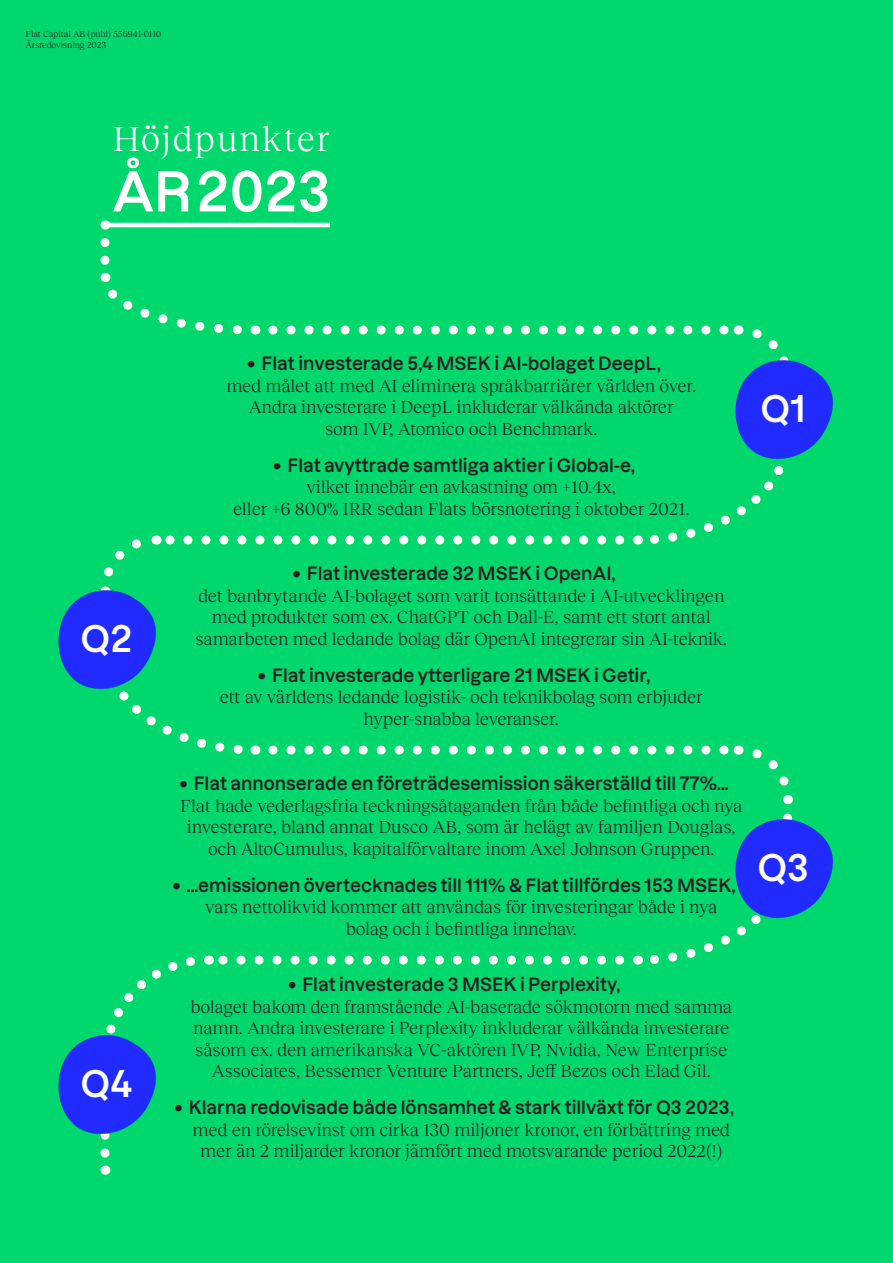
<style>
.page{position:relative;width:893px;height:1263px;background:#00d86d}
.page>*{position:absolute;margin:0;border:0;box-sizing:border-box;transform-origin:0 0}
.Rubrik{font:600 54px "Dazzed";color:#fff}
.Rubrik-2{font:36px "Reckless Neue";letter-spacing:.05em;color:#fff}
.Rubrik-3{font:600 36px "Dazzed";color:#fff}
.t1{font:18px "Reckless Neue";letter-spacing:-.01em;color:#231f20}
.t2{font:600 18px "Dazzed";color:#231f20}
.t3{font:9px "Reckless Neue";color:#231f20}
</style>
<div class="page">
<svg style="left:273px;top:326px;width:456px;height:9px"></svg>
<svg style="left:165px;top:536px;width:455px;height:9px"></svg>
<svg style="left:273px;top:746px;width:456px;height:9px"></svg>
<svg style="left:218px;top:956px;width:402px;height:9px"></svg>
<svg style="left:100px;top:243px;width:156px;height:92px"></svg>
<svg style="left:752px;top:329px;width:26px;height:21px"></svg>
<svg style="left:637px;top:470px;width:147px;height:75px"></svg>
<svg style="left:104px;top:539px;width:37px;height:38px"></svg>
<svg style="left:120px;top:699px;width:136px;height:56px"></svg>
<svg style="left:752px;top:749px;width:41px;height:55px"></svg>
<svg style="left:637px;top:929px;width:109px;height:36px"></svg>
<svg style="left:109px;top:957px;width:86px;height:68px"></svg>
<svg style="left:100px;top:1148px;width:10px;height:27px"></svg>
<hr style="left:105px;top:223px;width:225px;height:4px;background:#fff">
<img style="left:735px;top:356px;width:98px;height:114px">
<img style="left:58px;top:586px;width:98px;height:113px">
<img style="left:735px;top:813px;width:98px;height:116px">
<img style="left:58px;top:1025px;width:98px;height:115px">
<p class="t3" style="left:26px;top:28px;width:137px">Flat Capital AB (publ) 556941-0110</p>
<p class="t3" style="left:26px;top:38px;width:82px">Årsredovisning 2023</p>
<p class="Rubrik-2" style="left:112px;top:114px;width:219px">Höjdpunkter</p>
<p class="Rubrik" style="left:112px;top:147px;width:219px">ÅR 2023</p>
<p class="Rubrik-3" style="left:81px;top:609px;width:53px">Q2</p>
<p class="Rubrik-3" style="left:81px;top:1055px;width:53px">Q4</p>
<p class="t2" style="left:247px;top:349px;width:416px">• Flat investerade 5,4 MSEK i AI-bolaget DeepL,</p>
<p class="t1" style="left:226px;top:373px;width:471px">med målet att med AI eliminera språkbarriärer världen över.</p>
<p class="t1" style="left:249px;top:395px;width:426px">Andra investerare i DeepL inkluderar välkända aktörer</p>
<p class="t1" style="left:325px;top:416px;width:274px">som IVP, Atomico och Benchmark.</p>
<p class="t2" style="left:272px;top:450px;width:364px">• Flat avyttrade samtliga aktier i Global-e,</p>
<p class="t1" style="left:306px;top:474px;width:311px">vilket innebär en avkastning om +10.4x,</p>
<p class="t1" style="left:233px;top:496px;width:457px">eller +6 800% IRR sedan Flats börsnotering i oktober 2021.</p>
<p class="t2" style="left:292px;top:559px;width:325px">• Flat investerade 32 MSEK i OpenAI,</p>
<p class="t1" style="left:198px;top:583px;width:528px">det banbrytande AI-bolaget som varit tonsättande i AI-utvecklingen</p>
<p class="t1" style="left:212px;top:605px;width:500px">med produkter som ex. ChatGPT och Dall-E, samt ett stort antal</p>
<p class="t1" style="left:195px;top:626px;width:533px">samarbeten med ledande bolag där OpenAI integrerar sin AI-teknik.</p>
<p class="t2" style="left:257px;top:660px;width:394px">• Flat investerade ytterligare 21 MSEK i Getir,</p>
<p class="t1" style="left:220px;top:684px;width:485px">ett av världens ledande logistik- och teknikbolag som erbjuder</p>
<p class="t1" style="left:364px;top:706px;width:197px">hyper-snabba leveranser.</p>
<p class="Rubrik-3" style="left:761px;top:380px;width:46px">Q1</p>
<p class="t2" style="left:179px;top:769px;width:552px">• Flat annonserade en företrädesemission säkerställd till 77%...</p>
<p class="t1" style="left:180px;top:793px;width:564px">Flat hade vederlagsfria teckningsåtaganden från både befintliga och nya</p>
<p class="t1" style="left:187px;top:815px;width:550px">investerare, bland annat Dusco AB, som är helägt av familjen Douglas,</p>
<p class="t1" style="left:208px;top:836px;width:508px">och AltoCumulus, kapitalförvaltare inom Axel Johnson Gruppen.</p>
<p class="t2" style="left:172px;top:870px;width:565px">• ...emissionen övertecknades till 111% &amp; Flat tillfördes 153 MSEK,</p>
<p class="t1" style="left:205px;top:894px;width:514px">vars nettolikvid kommer att användas för investeringar både i nya</p>
<p class="t1" style="left:346px;top:916px;width:233px">bolag och i befintliga innehav.</p>
<p class="t2" style="left:287px;top:969px;width:334px">• Flat investerade 3 MSEK i Perplexity,</p>
<p class="t1" style="left:190px;top:994px;width:543px">bolaget bakom den framstående AI-baserade sökmotorn med samma</p>
<p class="t1" style="left:193px;top:1015px;width:538px">namn. Andra investerare i Perplexity inkluderar välkända investerare</p>
<p class="t1" style="left:195px;top:1037px;width:534px">såsom ex. den amerikanska VC-aktören IVP, Nvidia, New Enterprise</p>
<p class="t1" style="left:212px;top:1059px;width:500px">Associates, Bessemer Venture Partners, Jeff Bezos och Elad Gil.</p>
<p class="t2" style="left:174px;top:1092px;width:562px">• Klarna redovisade både lönsamhet &amp; stark tillväxt för Q3 2023,</p>
<p class="t1" style="left:193px;top:1117px;width:539px">med en rörelsevinst om cirka 130 miljoner kronor, en förbättring med</p>
<p class="t1" style="left:200px;top:1138px;width:524px">mer än 2 miljarder kronor jämfört med motsvarande period 2022(!)</p>
<p class="Rubrik-3" style="left:757px;top:839px;width:53px">Q3</p>
</div>
